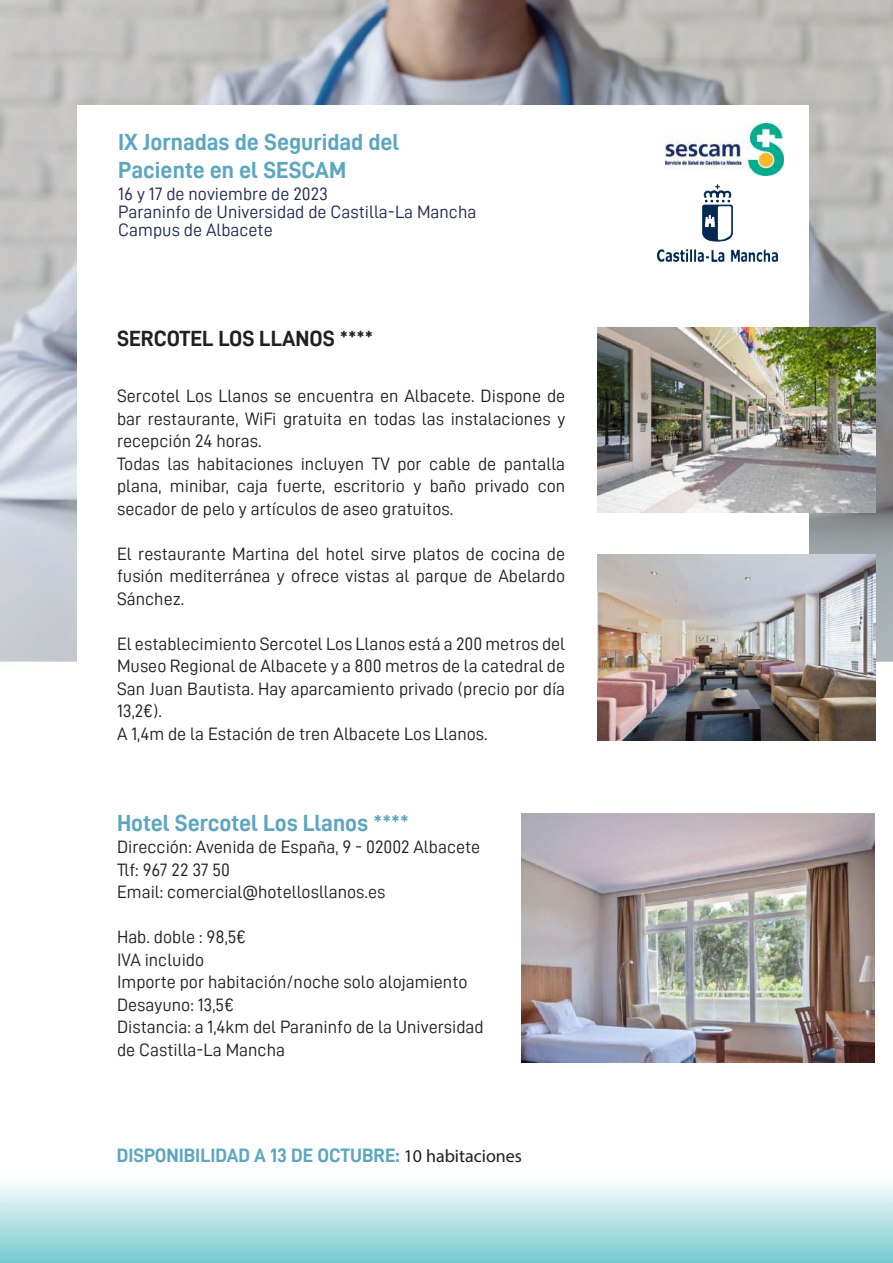
<style>
.page{position:relative;width:893px;height:1263px;background:#fff}
.page>*{position:absolute;margin:0;border:0;box-sizing:border-box;transform-origin:0 0}
.t1{font:23.4px/28px "D DIN Bold";color:#5da6c0}
.t2{font:22.05px "D DIN Bold";color:#231f20}
.t3{font:19.5px "D DIN Bold";color:#5da6c0}
.t4{font:18px/22.5px "D DIN";color:#231f20}
.t5{font:18px/18px "D DIN";color:#202951}
.s1{font-family:"Myriad Pro";font-size:18px;color:#231f20}
</style>
<div class="page">
<img style="left:0;top:0;width:893px;height:1063px">
<div style="left:77px;top:105px;width:732px;height:1135px;background:#fff"></div>
<img style="left:665px;top:123px;width:119px;height:53px">
<img style="left:521px;top:814px;width:353px;height:249px">
<img style="left:597px;top:327px;width:279px;height:185px">
<img style="left:597px;top:555px;width:279px;height:185px">
<img style="left:658px;top:184px;width:119px;height:77px">
<svg style="left:0;top:1183px;width:893px;height:80px;background:#b5e1e5"></svg>
<p class="t1" style="left:118px;top:127px;width:282px">IX Jornadas de Seguridad del<br>Paciente en el SESCAM</p>
<p class="t5" style="left:118px;top:185px;width:360px">16 y 17 de noviembre de 2023<br>Paraninfo de Universidad de Castilla-La Mancha<br>Campus de Albacete</p>
<p class="t2" style="left:117px;top:326px;width:258px">SERCOTEL LOS LLANOS ****</p>
<p class="t4" style="left:117px;top:384px;width:450px">Sercotel Los Llanos se encuentra en Albacete. Dispone de bar restaurante, WiFi gratuita en todas las instalaciones y recepción 24 horas.<br>Todas las habitaciones incluyen TV por cable de pantalla plana, minibar, caja fuerte, escritorio y baño privado con secador de pelo y artículos de aseo gratuitos.</p>
<p class="t4" style="left:117px;top:542px;width:450px;text-align:justify">El restaurante Martina del hotel sirve platos de cocina de fusión mediterránea y ofrece vistas al parque de Abelardo Sánchez.</p>
<p class="t4" style="left:117px;top:632px;width:450px">El establecimiento Sercotel Los Llanos está a 200 metros del Museo Regional de Albacete y a 800 metros de la catedral de San Juan Bautista. Hay aparcamiento privado (precio por día 13,2€).<br>A 1,4m de la Estación de tren Albacete Los Llanos.</p>
<p class="t1" style="left:117px;top:808px;width:293px">Hotel Sercotel Los Llanos ****</p>
<p class="t4" style="left:117px;top:835px;width:365px">Dirección: Avenida de España, 9 - 02002 Albacete<br>Tlf: 967 22 37 50<br>Email: comercial@hotellosllanos.es</p>
<p class="t4" style="left:117px;top:925px;width:368px">Hab. doble : 98,5€<br>IVA incluido<br>Importe por habitación/noche solo alojamiento<br>Desayuno: 13,5€<br>Distancia: a 1,4km del Paraninfo de la Universidad de Castilla-La Mancha</p>
<p class="t3" style="left:117px;top:1145px;width:407px">DISPONIBILIDAD A 13 DE OCTUBRE: <span class="s1">10 habitaciones</span></p>
</div>
